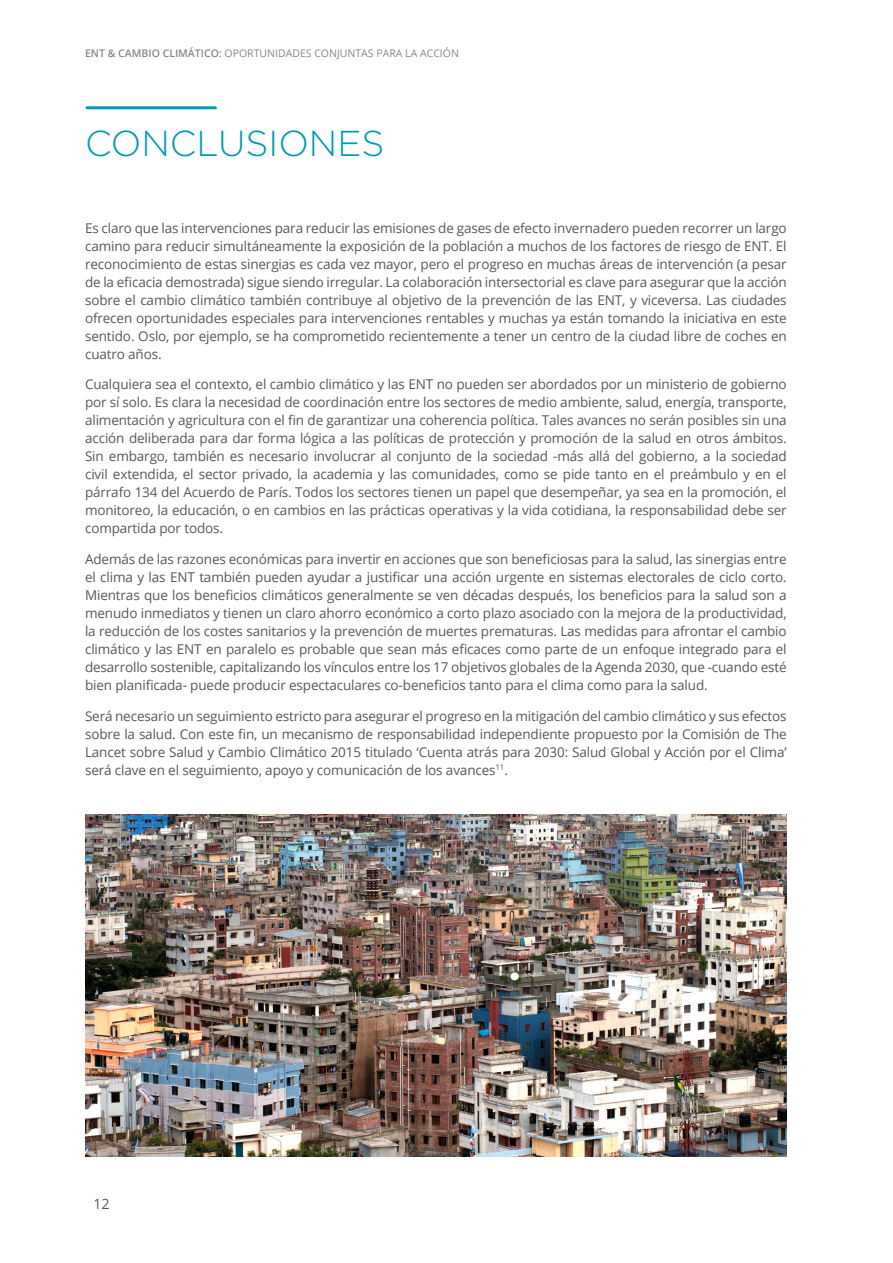
<style>
.page{position:relative;width:893px;height:1263px;background:#fff}
.page>*{position:absolute;margin:0;border:0;box-sizing:border-box;transform-origin:0 0}
.t1{font:300 36px "Gotham";color:#009dad}
.t2{font:14.25px "Open Sans";color:#575756}
.t3{font:13.5px/18px "Open Sans";letter-spacing:-.01em;color:#575756;text-align:justify}
.t4{font:10.5px "Open Sans";color:#878787}
.s1{font-weight:600}
</style>
<div class="page">
<hr style="left:87px;top:106px;width:128px;height:3px;background:#009dad">
<img style="left:85px;top:815px;width:702px;height:342px">
<p class="t4" style="left:85px;top:46px;width:375px"><span class="s1">ENT &amp; CAMBIO CLIMÁTICO:</span> OPORTUNIDADES CONJUNTAS PARA LA ACCIÓN</p>
<h1 class="t1" style="left:85px;top:121px;width:301px">CONCLUSIONES</h1>
<p class="t3" style="left:85px;top:218px;width:703px">Es claro que las intervenciones para reducir las emisiones de gases de efecto invernadero pueden recorrer un largo camino para reducir simultáneamente la exposición de la población a muchos de los factores de riesgo de ENT. El reconocimiento de estas sinergias es cada vez mayor, pero el progreso en muchas áreas de intervención (a pesar de la eficacia demostrada) sigue siendo irregular. La colaboración intersectorial es clave para asegurar que la acción sobre el cambio climático también contribuye al objetivo de la prevención de las ENT, y viceversa. Las ciudades ofrecen oportunidades especiales para intervenciones rentables y muchas ya están tomando la iniciativa en este sentido. Oslo, por ejemplo, se ha comprometido recientemente a tener un centro de la ciudad libre de coches en cuatro años.</p>
<p class="t3" style="left:85px;top:375px;width:703px">Cualquiera sea el contexto, el cambio climático y las ENT no pueden ser abordados por un ministerio de gobierno por sí solo. Es clara la necesidad de coordinación entre los sectores de medio ambiente, salud, energía, transporte, alimentación y agricultura con el fin de garantizar una coherencia política. Tales avances no serán posibles sin una acción deliberada para dar forma lógica a las políticas de protección y promoción de la salud en otros ámbitos.<br>Sin embargo, también es necesario involucrar al conjunto de la sociedad -más allá del gobierno, a la sociedad civil extendida, el sector privado, la academia y las comunidades, como se pide tanto en el preámbulo y en el párrafo 134 del Acuerdo de París. Todos los sectores tienen un papel que desempeñar, ya sea en la promoción, el monitoreo, la educación, o en cambios en las prácticas operativas y la vida cotidiana, la responsabilidad debe ser compartida por todos.</p>
<p class="t3" style="left:85px;top:550px;width:703px">Además de las razones económicas para invertir en acciones que son beneficiosas para la salud, las sinergias entre el clima y las ENT también pueden ayudar a justificar una acción urgente en sistemas electorales de ciclo corto.<br>Mientras que los beneficios climáticos generalmente se ven décadas después, los beneficios para la salud son a menudo inmediatos y tienen un claro ahorro económico a corto plazo asociado con la mejora de la productividad, la reducción de los costes sanitarios y la prevención de muertes prematuras. Las medidas para afrontar el cambio climático y las ENT en paralelo es probable que sean más eficaces como parte de un enfoque integrado para el desarrollo sostenible, capitalizando los vínculos entre los 17 objetivos globales de la Agenda 2030, que -cuando esté bien planificada- puede producir espectaculares co-beneficios tanto para el clima como para la salud.</p>
<p class="t3" style="left:85px;top:707px;width:703px">Será necesario un seguimiento estricto para asegurar el progreso en la mitigación del cambio climático y sus efectos sobre la salud. Con este fin, un mecanismo de responsabilidad independiente propuesto por la Comisión de The Lancet sobre Salud y Cambio Climático 2015 titulado ‘Cuenta atrás para 2030: Salud Global y Acción por el Clima’ será clave en el seguimiento, apoyo y comunicación de los avances<sup>11</sup>.</p>
<p class="t2" style="left:93px;top:1194px;width:18px">12</p>
</div>
